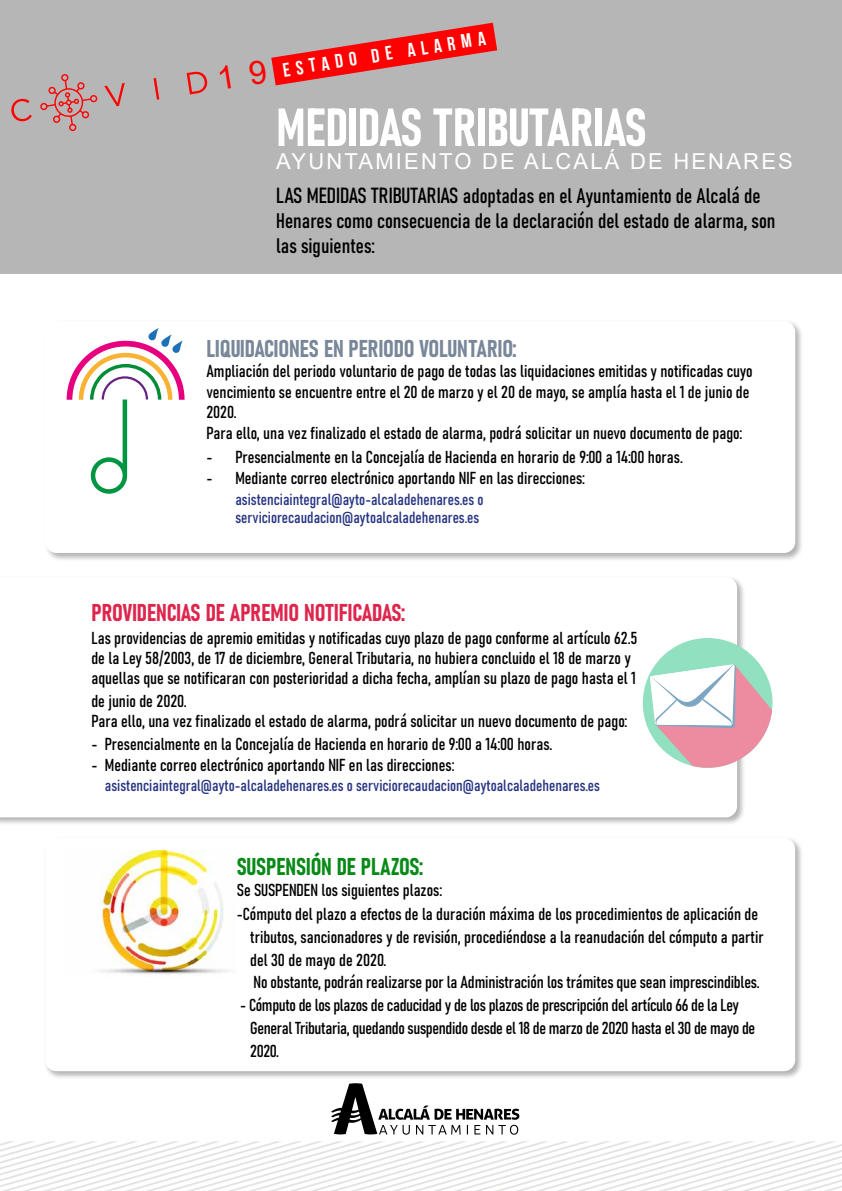
<style>
.page{position:relative;width:842px;height:1191px;background:#fff}
.page>*{position:absolute;margin:0;border:0;box-sizing:border-box;transform-origin:0 0}
.t1{font:52.8px "Bahnschrift";color:#fff}
.t2{font:24px "Bahnschrift";color:#788799}
.t3{font:24px "Bahnschrift";color:#de264d}
.t4{font:24px "Bahnschrift";letter-spacing:-.01em;color:#088a17}
.t5{font:22px "Arial";letter-spacing:.1em;color:#fff}
.t6{font:20.8px/24.9px "Bahnschrift";color:#000}
.t7{font:700 19.5px "Bebas Neue";color:#fff}
.t8{font:17.1px/20.5px "Bahnschrift";color:#000}
.t9{font:17.1px/22.8px "Bahnschrift";letter-spacing:-.02em;color:#000}
.t10{font:16px/18px "Bahnschrift";color:#283583}
.s1{font-size:21.6px}
</style>
<div class="page">
<div style="left:0;top:0;width:842px;height:274px;background:#b7b6b6"></div>
<svg style="left:40px;top:74px;width:58px;height:57px"></svg>
<svg style="left:11px;top:99px;width:21px;height:22px"></svg>
<svg style="left:104px;top:83px;width:21px;height:23px"></svg>
<svg style="left:154px;top:78px;width:5px;height:22px"></svg>
<svg style="left:187px;top:72px;width:20px;height:22px"></svg>
<div style="left:44px;top:836px;width:760px;height:244px;background:#000;opacity:.3"></div>
<div style="left:45px;top:838px;width:750px;height:233px;background:#fff;border-radius:11px"></div>
<div style="left:0;top:575px;width:746px;height:251px;background:#000;opacity:.3"></div>
<svg style="left:0;top:577px;width:737px;height:240px"></svg>
<div style="left:44px;top:320px;width:760px;height:242px;background:#000;opacity:.3"></div>
<div style="left:45px;top:321px;width:750px;height:232px;background:#fff;border-radius:11px"></div>
<svg style="left:67px;top:328px;width:118px;height:166px"></svg>
<div style="left:643px;top:638px;width:129px;height:130px;background:#91e0bf;border-radius:50%"></div>
<svg style="left:650px;top:663px;width:122px;height:105px"></svg>
<img style="left:100px;top:850px;width:128px;height:125px">
<svg style="left:0;top:1141px;width:842px;height:50px"></svg>
<svg style="left:331px;top:1083px;width:188px;height:51px"></svg>
<svg style="left:271px;top:23px;width:226px;height:63px"></svg>
<p class="t7" style="left:281px;top:59px;width:206px;rotate:-9deg">ESTADO DE ALARMA</p>
<h1 class="t1" style="left:276px;top:94px;width:373px">MEDIDAS TRIBUTARIAS</h1>
<p class="t5" style="left:276px;top:146px;width:518px">AYUNTAMIENTO DE ALCALÁ DE HENARES</p>
<p class="t6" style="left:276px;top:183px;width:501px"><span class="s1">LAS MEDIDAS TRIBUTARIAS</span> adoptadas en el Ayuntamiento de Alcalá de<br>Henares como consecuencia de la declaración del estado de alarma, son las siguientes:</p>
<h2 class="t2" style="left:206px;top:333px;width:312px">LIQUIDACIONES EN PERIODO VOLUNTARIO:</h2>
<p class="t8" style="left:206px;top:361px;width:548px">Ampliación del periodo voluntario de pago de todas las liquidaciones emitidas y notificadas cuyo vencimiento se encuentre entre el 20 de marzo y el 20 de mayo, se amplía hasta el 1 de junio de 2020.<br>Para ello, una vez finalizado el estado de alarma, podrá solicitar un nuevo documento de pago:</p>
<p class="t8" style="left:206px;top:447px;width:478px">- Presencialmente en la Concejalía de Hacienda en horario de 9:00 a 14:00 horas.</p>
<p class="t8" style="left:206px;top:467px;width:380px">- Mediante correo electrónico aportando NIF en las direcciones:</p>
<p class="t10" style="left:235px;top:490px;width:249px">asistenciaintegral@ayto-alcaladehenares.es o serviciorecaudacion@aytoalcaladehenares.es</p>
<h2 class="t3" style="left:91px;top:597px;width:315px">PROVIDENCIAS DE APREMIO NOTIFICADAS:</h2>
<p class="t8" style="left:91px;top:628px;width:548px;line-height:20px">Las providencias de apremio emitidas y notificadas cuyo plazo de pago conforme al artículo 62.5 de la Ley 58/2003, de 17 de diciembre, General Tributaria, no hubiera concluido el 18 de marzo y aquellas que se notificaran con posterioridad a dicha fecha, amplían su plazo de pago hasta el 1</p>
<p class="t8" style="left:91px;top:690px;width:537px">de junio de 2020.<br>Para ello, una vez finalizado el estado de alarma, podrá solicitar un nuevo documento de pago:</p>
<p class="t8" style="left:91px;top:734px;width:462px">- Presencialmente en la Concejalía de Hacienda en horario de 9:00 a 14:00 horas.</p>
<p class="t8" style="left:91px;top:754px;width:365px">- Mediante correo electrónico aportando NIF en las direcciones:</p>
<p class="t10" style="left:105px;top:776px;width:496px">asistenciaintegral@ayto-alcaladehenares.es o serviciorecaudacion@aytoalcaladehenares.es</p>
<h2 class="t4" style="left:237px;top:851px;width:188px">SUSPENSIÓN DE PLAZOS:</h2>
<p class="t8" style="left:237px;top:879px;width:207px">Se SUSPENDEN los siguientes plazos:</p>
<p class="t8" style="left:237px;top:903px;width:523px">-Cómputo del plazo a efectos de la duración máxima de los procedimientos de aplicación de</p>
<p class="t8" style="left:250px;top:926px;width:515px">tributos, sancionadores y de revisión, procediéndose a la reanudación del cómputo a partir</p>
<p class="t8" style="left:250px;top:949px;width:138px">del 30 de mayo de 2020.</p>
<p class="t8" style="left:254px;top:972px;width:508px">No obstante, podrán realizarse por la Administración los trámites que sean imprescindibles.</p>
<p class="t9" style="left:250px;top:993px;width:507px;text-indent:-10px">- Cómputo de los plazos de caducidad y de los plazos de prescripción del artículo 66 de la Ley<br>General Tributaria, quedando suspendido desde el 18 de marzo de 2020 hasta el 30 de mayo de<br>2020.</p>
</div>
